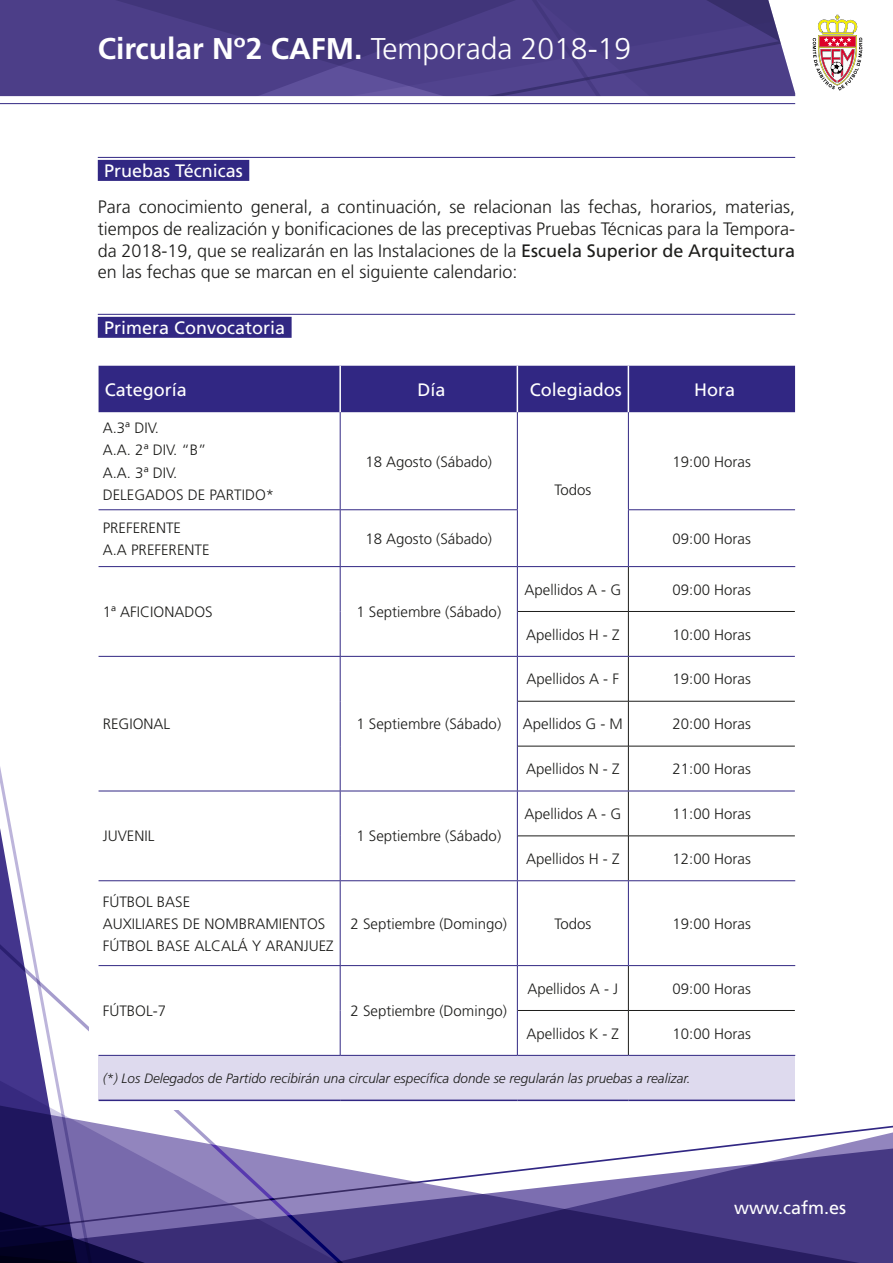
<style>
.page{position:relative;width:893px;height:1263px;background:#fff}
.page>*{position:absolute;margin:0;border:0;box-sizing:border-box;transform-origin:0 0}
.t1{font:700 30px "Frutiger";color:#fff}
.t2{font:300 18px/21.6px "Frutiger LT Std";color:#1d1d1b;text-align:justify}
.t3{font:18px "Frutiger LT Std";color:#fff}
.t4{font:300 15px/22.2px "Frutiger LT Std";color:#1d1d1b}
.t5{font:italic 300 13.5px "Frutiger LT Std";color:#1d1d1b}
.s1{font-weight:300}
.s2{font-weight:400}
</style>
<div class="page">
<svg style="left:0;top:0;width:795px;height:96px;background:#4d4087"></svg>
<hr style="left:0;top:103px;width:795px;height:1px;background:#312783">
<svg style="left:813px;top:15px;width:49px;height:76px"></svg>
<svg style="left:110px;top:880px;width:783px;height:383px"></svg>
<svg style="left:0;top:767px;width:110px;height:496px"></svg>
<div style="left:89px;top:162px;width:706px;height:947px;background:#fff"></div>
<hr style="left:98px;top:157px;width:697px;height:1px;background:#312783">
<div style="left:98px;top:160px;width:151px;height:21px;background:#312783"></div>
<hr style="left:98px;top:314px;width:697px;height:1px;background:#312783">
<div style="left:98px;top:317px;width:194px;height:21px;background:#312783"></div>
<div style="left:99px;top:366px;width:696px;height:46px;background:#312783"></div>
<div style="left:99px;top:1055px;width:696px;height:45px;background:#dedaee"></div>
<hr style="left:339px;top:366px;width:2px;height:46px;background:#fff">
<hr style="left:517px;top:366px;width:1px;height:46px;background:#fff">
<hr style="left:628px;top:366px;width:1px;height:46px;background:#fff">
<hr style="left:340px;top:412px;width:1px;height:97px;background:#312783">
<hr style="left:517px;top:412px;width:1px;height:97px;background:#312783">
<hr style="left:628px;top:412px;width:1px;height:97px;background:#312783">
<hr style="left:99px;top:509px;width:241px;height:1px;background:#312783">
<hr style="left:340px;top:509px;width:178px;height:1px;background:#312783">
<hr style="left:340px;top:510px;width:1px;height:56px;background:#312783">
<hr style="left:517px;top:510px;width:1px;height:56px;background:#312783">
<hr style="left:628px;top:509px;width:167px;height:1px;background:#312783">
<hr style="left:628px;top:510px;width:1px;height:56px;background:#312783">
<hr style="left:99px;top:566px;width:241px;height:1px;background:#312783">
<hr style="left:340px;top:566px;width:177px;height:1px;background:#312783">
<hr style="left:340px;top:567px;width:1px;height:44px;background:#312783">
<hr style="left:517px;top:566px;width:111px;height:1px;background:#312783">
<hr style="left:517px;top:567px;width:1px;height:44px;background:#312783">
<hr style="left:628px;top:566px;width:167px;height:1px;background:#312783">
<hr style="left:340px;top:611px;width:1px;height:45px;background:#312783">
<hr style="left:517px;top:611px;width:1px;height:45px;background:#312783">
<hr style="left:99px;top:656px;width:241px;height:1px;background:#312783">
<hr style="left:340px;top:656px;width:177px;height:1px;background:#312783">
<hr style="left:340px;top:657px;width:1px;height:44px;background:#312783">
<hr style="left:517px;top:657px;width:1px;height:44px;background:#312783">
<hr style="left:340px;top:701px;width:1px;height:45px;background:#312783">
<hr style="left:517px;top:701px;width:1px;height:45px;background:#312783">
<hr style="left:340px;top:746px;width:1px;height:45px;background:#312783">
<hr style="left:517px;top:746px;width:1px;height:45px;background:#312783">
<hr style="left:99px;top:791px;width:241px;height:1px;background:#312783">
<hr style="left:340px;top:791px;width:177px;height:1px;background:#312783">
<hr style="left:340px;top:791px;width:1px;height:45px;background:#312783">
<hr style="left:517px;top:791px;width:1px;height:45px;background:#312783">
<hr style="left:340px;top:836px;width:1px;height:44px;background:#312783">
<hr style="left:517px;top:836px;width:1px;height:44px;background:#312783">
<hr style="left:99px;top:880px;width:241px;height:1px;background:#312783">
<hr style="left:340px;top:880px;width:177px;height:1px;background:#312783">
<hr style="left:340px;top:881px;width:1px;height:84px;background:#312783">
<hr style="left:517px;top:880px;width:111px;height:1px;background:#312783">
<hr style="left:517px;top:881px;width:1px;height:84px;background:#312783">
<hr style="left:628px;top:880px;width:167px;height:1px;background:#312783">
<hr style="left:628px;top:881px;width:1px;height:84px;background:#312783">
<hr style="left:99px;top:965px;width:241px;height:1px;background:#312783">
<hr style="left:340px;top:965px;width:177px;height:1px;background:#312783">
<hr style="left:340px;top:966px;width:1px;height:44px;background:#312783">
<hr style="left:517px;top:966px;width:1px;height:44px;background:#312783">
<hr style="left:340px;top:1010px;width:1px;height:45px;background:#312783">
<hr style="left:517px;top:1010px;width:1px;height:45px;background:#312783">
<hr style="left:99px;top:1055px;width:241px;height:1px;background:#312783">
<hr style="left:340px;top:1055px;width:177px;height:1px;background:#312783">
<hr style="left:628px;top:567px;width:1px;height:44px;background:#1d1d1b">
<hr style="left:628px;top:612px;width:1px;height:44px;background:#1d1d1b">
<hr style="left:628px;top:791px;width:1px;height:45px;background:#1d1d1b">
<hr style="left:628px;top:836px;width:1px;height:44px;background:#1d1d1b">
<hr style="left:628px;top:701px;width:1px;height:45px;background:#1d1d1b">
<hr style="left:628px;top:746px;width:1px;height:45px;background:#1d1d1b">
<hr style="left:628px;top:966px;width:1px;height:44px;background:#1d1d1b">
<hr style="left:628px;top:1011px;width:1px;height:44px;background:#1d1d1b">
<hr style="left:628px;top:657px;width:1px;height:44px;background:#1d1d1b">
<hr style="left:518px;top:611px;width:110px;height:1px;background:#1d1d1b">
<hr style="left:628px;top:611px;width:167px;height:1px;background:#1d1d1b">
<hr style="left:518px;top:701px;width:110px;height:1px;background:#1d1d1b">
<hr style="left:628px;top:701px;width:167px;height:1px;background:#1d1d1b">
<hr style="left:518px;top:746px;width:110px;height:1px;background:#1d1d1b">
<hr style="left:628px;top:746px;width:167px;height:1px;background:#1d1d1b">
<hr style="left:518px;top:836px;width:110px;height:1px;background:#1d1d1b">
<hr style="left:628px;top:836px;width:167px;height:1px;background:#1d1d1b">
<hr style="left:518px;top:1010px;width:110px;height:1px;background:#1d1d1b">
<hr style="left:628px;top:1010px;width:167px;height:1px;background:#1d1d1b">
<hr style="left:517px;top:656px;width:111px;height:1px;background:#312783">
<hr style="left:628px;top:656px;width:167px;height:1px;background:#312783">
<hr style="left:517px;top:791px;width:111px;height:1px;background:#312783">
<hr style="left:628px;top:791px;width:167px;height:1px;background:#312783">
<hr style="left:517px;top:965px;width:111px;height:1px;background:#312783">
<hr style="left:628px;top:965px;width:167px;height:1px;background:#312783">
<hr style="left:517px;top:1055px;width:111px;height:1px;background:#312783">
<hr style="left:628px;top:1055px;width:167px;height:1px;background:#312783">
<hr style="left:99px;top:1099px;width:241px;height:2px;background:#312783">
<hr style="left:340px;top:1099px;width:177px;height:2px;background:#312783">
<hr style="left:517px;top:1099px;width:111px;height:2px;background:#312783">
<hr style="left:628px;top:1099px;width:167px;height:2px;background:#312783">
<h1 class="t1" style="left:98px;top:31px;width:535px">Circular Nº2 CAFM. <span class="s1">Temporada 2018-19</span></h1>
<p class="t3" style="left:104px;top:160px;width:140px">Pruebas Técnicas</p>
<p class="t2" style="left:98px;top:197px;width:699px">Para conocimiento general, a continuación, se relacionan las fechas, horarios, materias, tiempos de realización y bonificaciones de las preceptivas Pruebas Técnicas para la Tempora&shy;da 2018-19, que se realizarán en las Instalaciones de la <span class="s2">Escuela Superior de Arquitectura </span>en las fechas que se marcan en el siguiente calendario:</p>
<p class="t3" style="left:104px;top:317px;width:183px">Primera Convocatoria</p>
<p class="t3" style="left:105px;top:379px;width:84px">Categoría</p>
<p class="t3" style="left:418px;top:379px;width:30px">Día</p>
<p class="t3" style="left:530px;top:379px;width:94px">Colegiados</p>
<p class="t3" style="left:694px;top:379px;width:43px">Hora</p>
<p class="t4" style="left:103px;top:417px;width:173px">A.3ª DIV.<br>A.A. 2ª DIV. “B”<br>A.A. 3ª DIV.<br>DELEGADOS DE PARTIDO*</p>
<p class="t4" style="left:365px;top:450px;width:128px">18 Agosto (Sábado)</p>
<p class="t4" style="left:672px;top:450px;width:80px">19:00 Horas</p>
<p class="t4" style="left:554px;top:479px;width:38px">Todos</p>
<p class="t4" style="left:103px;top:517px;width:108px">PREFERENTE<br>A.A PREFERENTE</p>
<p class="t4" style="left:365px;top:528px;width:128px">18 Agosto (Sábado)</p>
<p class="t4" style="left:672px;top:528px;width:80px">09:00 Horas</p>
<p class="t4" style="left:103px;top:601px;width:111px">1ª AFICIONADOS</p>
<p class="t4" style="left:356px;top:601px;width:146px">1 Septiembre (Sábado)</p>
<p class="t4" style="left:103px;top:713px;width:69px">REGIONAL</p>
<p class="t4" style="left:356px;top:713px;width:146px">1 Septiembre (Sábado)</p>
<p class="t4" style="left:103px;top:825px;width:53px">JUVENIL</p>
<p class="t4" style="left:356px;top:825px;width:146px">1 Septiembre (Sábado)</p>
<p class="t4" style="left:524px;top:579px;width:98px">Apellidos A - G</p>
<p class="t4" style="left:672px;top:579px;width:80px">09:00 Horas</p>
<p class="t4" style="left:526px;top:623px;width:95px">Apellidos H - Z</p>
<p class="t4" style="left:672px;top:623px;width:80px">10:00 Horas</p>
<p class="t4" style="left:527px;top:668px;width:94px">Apellidos A - F</p>
<p class="t4" style="left:672px;top:668px;width:80px">19:00 Horas</p>
<p class="t4" style="left:523px;top:713px;width:102px">Apellidos G - M</p>
<p class="t4" style="left:672px;top:713px;width:80px">20:00 Horas</p>
<p class="t4" style="left:526px;top:758px;width:95px">Apellidos N - Z</p>
<p class="t4" style="left:672px;top:758px;width:80px">21:00 Horas</p>
<p class="t4" style="left:524px;top:803px;width:98px">Apellidos A - G</p>
<p class="t4" style="left:672px;top:803px;width:80px">11:00 Horas</p>
<p class="t4" style="left:526px;top:848px;width:95px">Apellidos H - Z</p>
<p class="t4" style="left:672px;top:848px;width:80px">12:00 Horas</p>
<p class="t4" style="left:103px;top:890px;width:232px">FÚTBOL BASE<br>AUXILIARES DE NOMBRAMIENTOS<br>FÚTBOL BASE ALCALÁ Y ARANJUEZ</p>
<p class="t4" style="left:351px;top:913px;width:158px">2 Septiembre (Domingo)</p>
<p class="t4" style="left:554px;top:913px;width:38px">Todos</p>
<p class="t4" style="left:672px;top:913px;width:80px">19:00 Horas</p>
<p class="t4" style="left:527px;top:977px;width:92px">Apellidos A - J</p>
<p class="t4" style="left:672px;top:977px;width:80px">09:00 Horas</p>
<p class="t4" style="left:527px;top:1022px;width:94px">Apellidos K - Z</p>
<p class="t4" style="left:672px;top:1022px;width:80px">10:00 Horas</p>
<p class="t5" style="left:103px;top:1070px;width:589px">(*) Los Delegados de Partido recibirán una circular específica donde se regularán las pruebas a realizar.</p>
<p class="t4" style="left:103px;top:1000px;width:65px">FÚTBOL-7</p>
<p class="t4" style="left:351px;top:1000px;width:158px">2 Septiembre (Domingo)</p>
<p class="t3" style="left:734px;top:1197px;width:114px">www.cafm.es</p>
</div>
